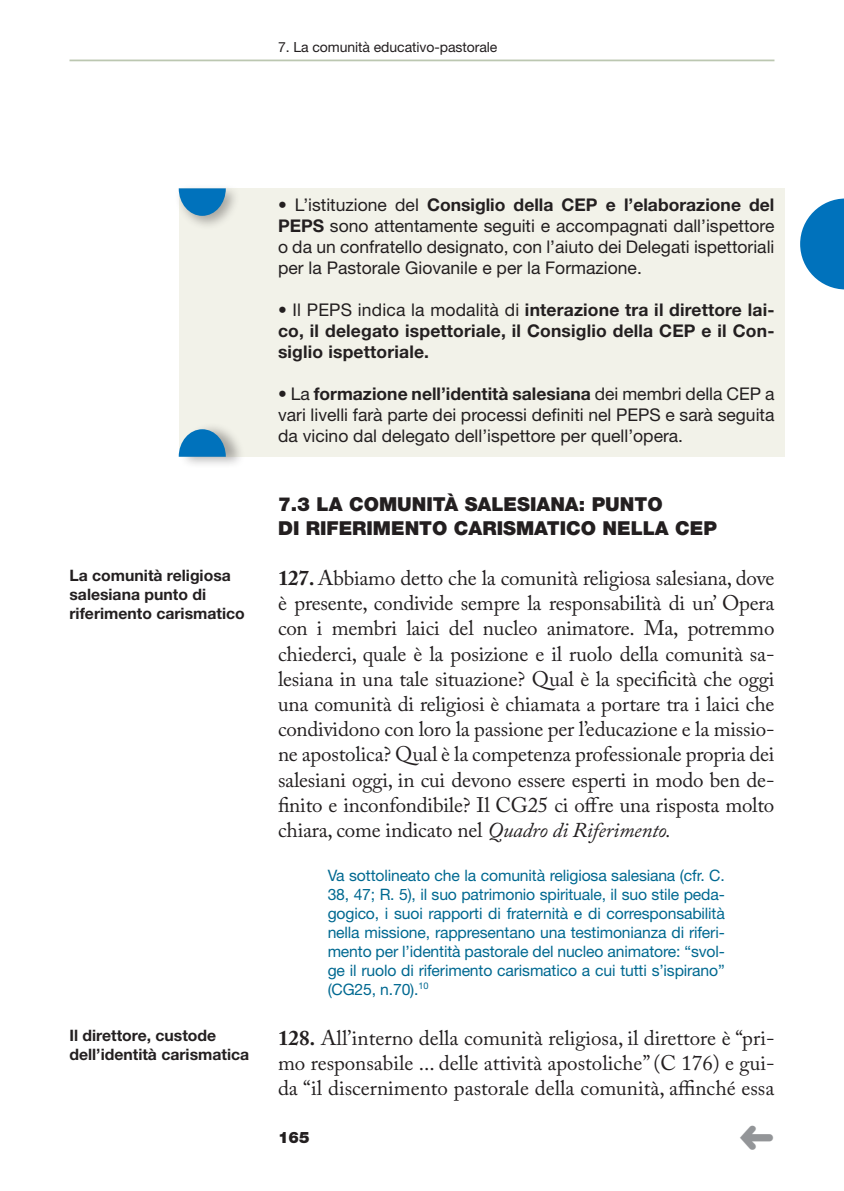
<style>
.page{position:relative;width:844px;height:1191px;background:#fff}
.page>*{position:absolute;margin:0;border:0;box-sizing:border-box;transform-origin:0 0}
.t1{font:21px/25.2px "Adobe Caslon Pro";color:#231f20;text-align:justify}
.Titolo_di_secondo_gr{font:900 19.25px/23.1px "Helvetica Neue LT Std";color:#231f20}
.Riquadro{font:17.5px/21px "Helvetica Neue LT Std";color:#231f20;text-align:justify}
.Riquadro-2{font:700 17.5px/21px "Helvetica Neue LT Std";letter-spacing:.01em;color:#231f20;text-align:justify}
.Citazioni{font:15.75px/18.9px "Helvetica Neue LT Std";letter-spacing:-.01em;color:#006991;text-align:justify}
.Note_a_fianco{font:700 15.75px/18.9px "Helvetica Neue LT Std";color:#231f20}
.t2{font:900 15.75px "Helvetica Neue LT Std";color:#231f20}
.t3{font:14px "Helvetica Neue LT Std";letter-spacing:-.005em;color:#231f20}
.s1{font-weight:700}
.s2{font-weight:400}
.s3{font-style:italic}
</style>
<div class="page">
<hr style="left:69px;top:60px;width:705px;height:1px;background:#bcc7b1">
<svg style="left:800px;top:198px;width:43px;height:91px"></svg>
<div style="left:179px;top:189px;width:605px;height:100px;background:#f2f2e9"></div>
<div style="left:179px;top:273px;width:605px;height:37px;background:#f2f2e9"></div>
<div style="left:179px;top:294px;width:605px;height:79px;background:#f2f2e9"></div>
<div style="left:179px;top:357px;width:605px;height:37px;background:#f2f2e9"></div>
<div style="left:179px;top:378px;width:605px;height:79px;background:#f2f2e9"></div>
<div style="left:175px;top:184px;width:64px;height:46px;background:#231f20;opacity:.35"></div>
<svg style="left:179px;top:188px;width:47px;height:28px"></svg>
<div style="left:180px;top:423px;width:64px;height:46px;background:#231f20;opacity:.36"></div>
<svg style="left:179px;top:429px;width:47px;height:28px"></svg>
<p class="t3" style="left:278px;top:39px;width:221px">7. La comunità educativo-pastorale</p>
<p class="Note_a_fianco" style="left:69px;top:566px;width:177px">La comunità religiosa salesiana punto di riferimento carismatico</p>
<p class="Note_a_fianco" style="left:69px;top:1026px;width:181px">Il direttore, custode dell’identità carismatica</p>
<p class="Riquadro" style="left:278px;top:194px;width:498px">• L’istituzione del <span class="s1">Consiglio della CEP e l’elaborazione del PEPS</span> sono attentamente seguiti e accompagnati dall’ispettore o da un confratello designato, con l’aiuto dei Delegati ispettoriali per la Pastorale Giovanile e per la Formazione.</p>
<p class="Riquadro-2" style="left:278px;top:299px;width:498px"><span class="s2">• Il PEPS indica la modalità di</span> interazione tra il direttore lai&shy;co, il delegato ispettoriale, il Consiglio della CEP e il Con&shy;siglio ispettoriale.</p>
<p class="Riquadro" style="left:278px;top:383px;width:498px">• La <span class="s1">formazione nell’identità salesiana</span> dei membri della CEP a vari livelli farà parte dei processi definiti nel PEPS e sarà seguita da vicino dal delegato dell’ispettore per quell’opera.</p>
<p class="Titolo_di_secondo_gr" style="left:278px;top:493px;width:440px">7.3 LA COMUNITÀ SALESIANA: PUNTO<br>DI RIFERIMENTO CARISMATICO NELLA CEP</p>
<p class="t1" style="left:278px;top:565px;width:498px"><span class="s1">127.</span> Abbiamo detto che la comunità religiosa salesiana, dove è presente, condivide sempre la responsabilità di un’ Opera con i membri laici del nucleo animatore. Ma, potremmo chiederci, quale è la posizione e il ruolo della comunità sa&shy;lesiana in una tale situazione? Qual è la specificità che oggi una comunità di religiosi è chiamata a portare tra i laici che condividono con loro la passione per l’educazione e la missio&shy;ne apostolica? Qual è la competenza professionale propria dei salesiani oggi, in cui devono essere esperti in modo ben de&shy;finito e inconfondibile? Il CG25 ci offre una risposta molto chiara, come indicato nel <span class="s3">Quadro di Riferimento.</span></p>
<p class="Citazioni" style="left:327px;top:866px;width:398px">Va sottolineato che la comunità religiosa salesiana (cfr. C.<br>38, 47; R. 5), il suo patrimonio spirituale, il suo stile peda&shy;gogico, i suoi rapporti di fraternità e di corresponsabilità nella missione, rappresentano una testimonianza di riferi&shy;mento per l’identità pastorale del nucleo animatore: “svol&shy;ge il ruolo di riferimento carismatico a cui tutti s’ispirano” (CG25, n.70).<sup>10</sup></p>
<p class="t1" style="left:278px;top:1025px;width:498px"><span class="s1">128.</span> All’interno della comunità religiosa, il direttore è “pri&shy;mo responsabile ... delle attività apostoliche” (C 176) e gui&shy;da “il discernimento pastorale della comunità, affinché essa</p>
<p class="t2" style="left:278px;top:1127px;width:33px">165</p>
</div>
